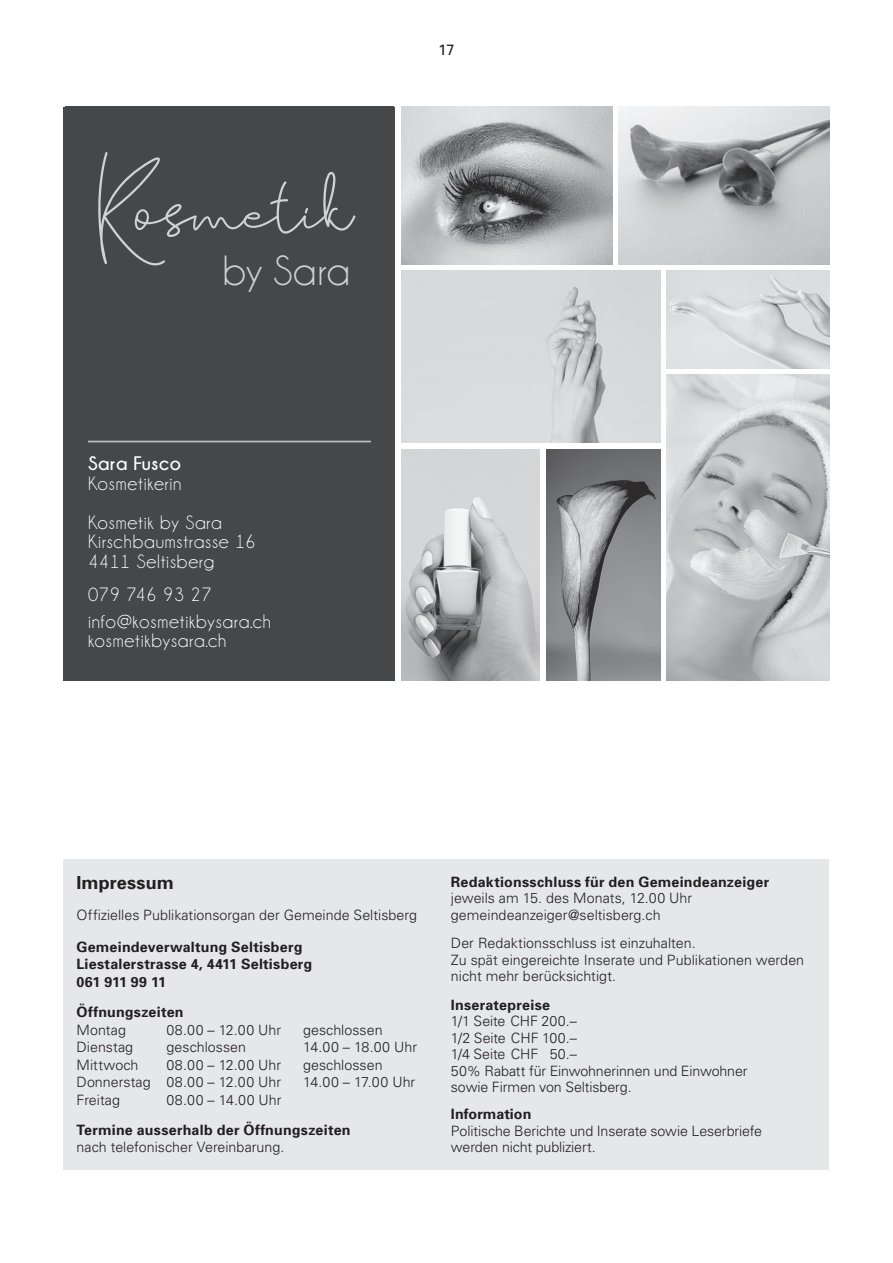
<style>
.page{position:relative;width:893px;height:1263px;background:#fff}
.page>*{position:absolute;margin:0;border:0;box-sizing:border-box;transform-origin:0 0}
.t1{font:42.75px "Champagne&Limousines";color:#d1d2d4}
.t2{font:19.5px/39px "Champagne&Limousines";letter-spacing:.04em;color:#fff}
.t3{font:700 19.5px "Champagne&Limousines";letter-spacing:.03em;color:#fff}
.t4{font:700 18px "Univers";letter-spacing:.01em;color:#231f20}
.t5{font:15px "Univers";color:#231f20}
.t6{font:300 14.25px/16.5px "Univers";color:#231f20}
.t7{font:700 14.25px/17.4px "Univers";letter-spacing:.015em;color:#231f20}
.t8{font:300 14.25px "Univers";letter-spacing:.02em;color:#231f20}
</style>
<div class="page">
<div style="left:64px;top:859px;width:765px;height:310px;background:#e6e7e9"></div>
<div style="left:64px;top:107px;width:331px;height:573px;background:#464748"></div>
<img style="left:401px;top:106px;width:211px;height:159px">
<img style="left:618px;top:106px;width:211px;height:159px">
<img style="left:667px;top:271px;width:162px;height:97px">
<img style="left:401px;top:271px;width:259px;height:172px">
<img style="left:667px;top:375px;width:162px;height:305px">
<div style="left:65px;top:106px;width:328px;height:313px;background:#464748"></div>
<svg style="left:98px;top:152px;width:257px;height:113px"></svg>
<hr style="left:88px;top:441px;width:283px;height:1px;background:#bcbdc0">
<img style="left:401px;top:449px;width:139px;height:231px">
<img style="left:546px;top:449px;width:114px;height:231px">
<h1 class="t1" style="left:223px;top:249px;width:129px">by Sara</h1>
<h2 class="t3" style="left:88px;top:453px;width:95px">Sara Fusco</h2>
<h2 class="t2" style="left:88px;top:464px;width:135px">Kosmetikerin<br>Kosmetik by Sara</h2>
<h2 class="t2" style="left:88px;top:532px;width:169px;line-height:19.5px">Kirschbaumstrasse 16<br>4411 Seltisberg</h2>
<h2 class="t2" style="left:88px;top:581px;width:185px;line-height:27px">079 746 93 27 info@kosmetikbysara.ch</h2>
<h2 class="t2" style="left:88px;top:621px;width:140px">kosmetikbysara.ch</h2>
<p class="t5" style="left:438px;top:40px;width:18px">17</p>
<p class="t4" style="left:77px;top:871px;width:99px">Impressum</p>
<p class="t6" style="left:77px;top:906px;width:342px">Offizielles Publikationsorgan der Gemeinde Seltisberg</p>
<p class="t7" style="left:77px;top:937px;width:237px">Gemeindeverwaltung Seltisberg<br>Liestalerstrasse 4, 4411 Seltisberg<br>061 911 99 11</p>
<p class="t7" style="left:77px;top:1003px;width:109px">Öffnungszeiten</p>
<p class="t6" style="left:77px;top:1021px;width:51px">Montag</p>
<p class="t8" style="left:167px;top:1021px;width:116px">08.00 – 12.00 Uhr</p>
<p class="t6" style="left:303px;top:1021px;width:81px">geschlossen</p>
<p class="t6" style="left:77px;top:1038px;width:58px">Dienstag</p>
<p class="t6" style="left:167px;top:1038px;width:81px">geschlossen</p>
<p class="t6" style="left:303px;top:1038px;width:116px">14.00 – 18.00 Uhr</p>
<p class="t6" style="left:77px;top:1056px;width:63px">Mittwoch</p>
<p class="t8" style="left:167px;top:1056px;width:116px">08.00 – 12.00 Uhr</p>
<p class="t6" style="left:303px;top:1056px;width:81px">geschlossen</p>
<p class="t6" style="left:77px;top:1073px;width:206px">Donnerstag 08.00 – 12.00 Uhr</p>
<p class="t6" style="left:303px;top:1073px;width:114px">14.00 – 17.00 Uhr</p>
<p class="t6" style="left:77px;top:1091px;width:45px">Freitag</p>
<p class="t8" style="left:167px;top:1091px;width:117px">08.00 – 14.00 Uhr</p>
<p class="t7" style="left:77px;top:1121px;width:276px">Termine ausserhalb der Öffnungszeiten</p>
<p class="t6" style="left:77px;top:1139px;width:209px">nach telefonischer Vereinbarung.</p>
<p class="t7" style="left:451px;top:873px;width:320px">Redaktionsschluss für den Gemeindeanzeiger</p>
<p class="t6" style="left:451px;top:890px;width:243px">jeweils am 15. des Monats, 12.00 Uhr gemeindeanzeiger@seltisberg.ch</p>
<p class="t6" style="left:451px;top:935px;width:355px">Der Redaktionsschluss ist einzuhalten.<br>Zu spät eingereichte Inserate und Publikationen werden nicht mehr berücksichtigt.</p>
<p class="t7" style="left:451px;top:996px;width:101px">Inseratepreise</p>
<p class="t6" style="left:451px;top:1013px;width:298px">1/1 Seite CHF 200.–<br>1/2 Seite CHF 100.–<br>1/4 Seite CHF 50.–<br>50% Rabatt für Einwohnerinnen und Einwohner sowie Firmen von Seltisberg.</p>
<p class="t7" style="left:451px;top:1105px;width:82px">Information</p>
<p class="t6" style="left:451px;top:1122px;width:313px">Politische Berichte und Inserate sowie Leserbriefe werden nicht publiziert.</p>
</div>
